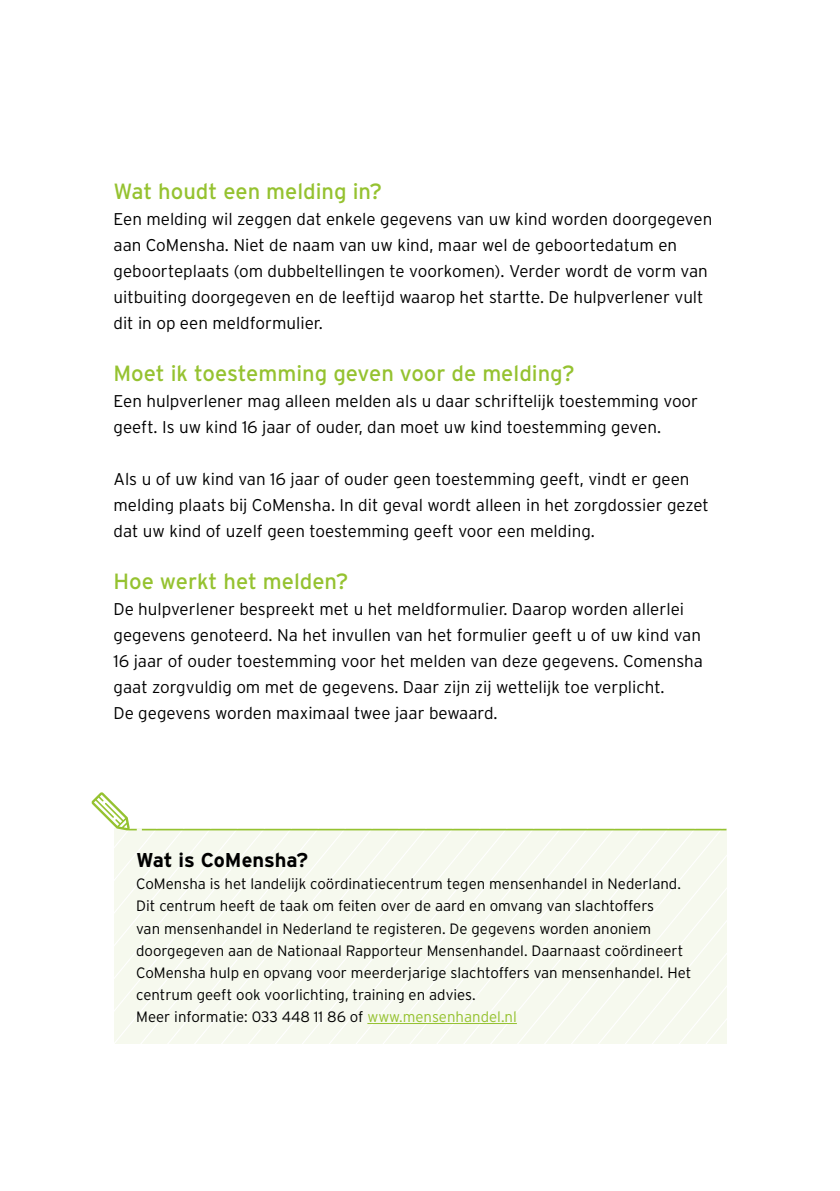
<style>
.page{position:relative;width:840px;height:1191px;background:#fff}
.page>*{position:absolute;margin:0;border:0;box-sizing:border-box;transform-origin:0 0}
.t1{font:22px "Interstate";color:#95c230}
.t2{font:700 20px "Interstate";color:#000}
.t3{font:300 17px/26px "Interstate";color:#000}
.t4{font:300 15px/22px "Interstate";color:#000}
.s1{color:#95c230}
</style>
<div class="page">
<div style="left:691px;top:828px;width:27px;height:216px;background:#f6f9ee"></div>
<div style="left:664px;top:828px;width:27px;height:216px;background:#f6f9ee"></div>
<div style="left:637px;top:828px;width:27px;height:216px;background:#f6f9ee"></div>
<div style="left:610px;top:828px;width:27px;height:216px;background:#f6f9ee"></div>
<div style="left:584px;top:828px;width:26px;height:216px;background:#f6f9ee"></div>
<div style="left:557px;top:828px;width:27px;height:216px;background:#f6f9ee"></div>
<div style="left:530px;top:828px;width:27px;height:216px;background:#f6f9ee"></div>
<div style="left:503px;top:828px;width:27px;height:216px;background:#f6f9ee"></div>
<div style="left:476px;top:828px;width:27px;height:216px;background:#f6f9ee"></div>
<div style="left:449px;top:828px;width:27px;height:216px;background:#f6f9ee"></div>
<div style="left:422px;top:828px;width:27px;height:216px;background:#f6f9ee"></div>
<div style="left:395px;top:828px;width:27px;height:216px;background:#f6f9ee"></div>
<div style="left:368px;top:828px;width:27px;height:216px;background:#f6f9ee"></div>
<div style="left:342px;top:828px;width:26px;height:216px;background:#f6f9ee"></div>
<div style="left:315px;top:828px;width:27px;height:216px;background:#f6f9ee"></div>
<div style="left:288px;top:828px;width:27px;height:216px;background:#f6f9ee"></div>
<hr style="left:367px;top:1023px;width:149px;height:1px;background:#95c230">
<hr style="left:142px;top:829px;width:584px;height:1px;background:#95c230">
<svg style="left:91px;top:792px;width:197px;height:252px"></svg>
<p class="t1" style="left:113px;top:178px;width:270px">Wat houdt een melding in?</p>
<p class="t3" style="left:113px;top:205px;width:600px">Een melding wil zeggen dat enkele gegevens van uw kind worden doorgegeven aan CoMensha. Niet de naam van uw kind, maar wel de geboortedatum en geboorteplaats (om dubbeltellingen te voorkomen). Verder wordt de vorm van uitbuiting doorgegeven en de leeftijd waarop het startte. De hulpverlener vult dit in op een meldformulier.</p>
<p class="t1" style="left:113px;top:360px;width:462px">Moet ik toestemming geven voor de melding?</p>
<p class="t3" style="left:113px;top:387px;width:586px">Een hulpverlener mag alleen melden als u daar schriftelijk toestemming voor geeft. Is uw kind 16 jaar of ouder, dan moet uw kind toestemming geven.</p>
<p class="t3" style="left:113px;top:465px;width:596px">Als u of uw kind van 16 jaar of ouder geen toestemming geeft, vindt er geen melding plaats bij CoMensha. In dit geval wordt alleen in het zorgdossier gezet dat uw kind of uzelf geen toestemming geeft voor een melding.</p>
<p class="t1" style="left:113px;top:568px;width:236px">Hoe werkt het melden?</p>
<p class="t3" style="left:113px;top:595px;width:590px">De hulpverlener bespreekt met u het meldformulier. Daarop worden allerlei gegevens genoteerd. Na het invullen van het formulier geeft u of uw kind van 16 jaar of ouder toestemming voor het melden van deze gegevens. Comensha gaat zorgvuldig om met de gegevens. Daar zijn zij wettelijk toe verplicht.<br>De gegevens worden maximaal twee jaar bewaard.</p>
<p class="t2" style="left:136px;top:849px;width:173px">Wat is CoMensha?</p>
<p class="t4" style="left:136px;top:873px;width:556px">CoMensha is het landelijk coördinatiecentrum tegen mensenhandel in Nederland.<br>Dit centrum heeft de taak om feiten over de aard en omvang van slachtoffers<br>van mensenhandel in Nederland te registeren. De gegevens worden anoniem doorgegeven aan de Nationaal Rapporteur Mensenhandel. Daarnaast coördineert CoMensha hulp en opvang voor meerderjarige slachtoffers van mensenhandel. Het centrum geeft ook voorlichting, training en advies.<br>Meer informatie: 033 448 11 86 of <span class="s1">www.mensenhandel.nl</span></p>
</div>
